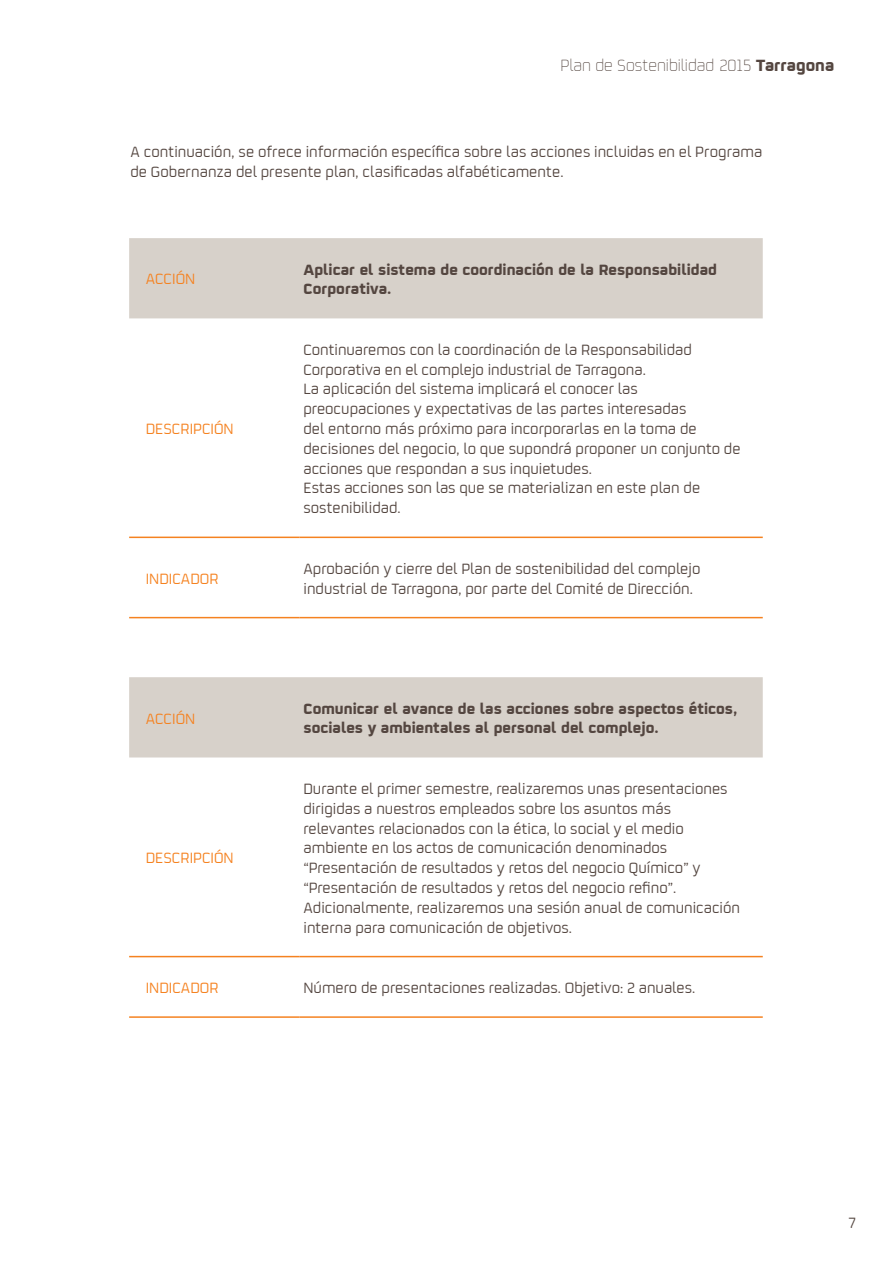
<style>
.page{position:relative;width:893px;height:1263px;background:#fff}
.page>*{position:absolute;margin:0;border:0;box-sizing:border-box;transform-origin:0 0}
.t1{font:300 18px "Repsol";color:#544640}
.t2{font:16.5px/19.8px "Repsol";color:#544640}
.t3{font:700 16.5px/19.8px "Repsol";color:#544640}
.t4{font:16.5px "Repsol";color:#f58220}
.s1{font-weight:700}
</style>
<div class="page">
<div style="left:129px;top:238px;width:634px;height:80px;background:#d7d1ca"></div>
<hr style="left:129px;top:537px;width:170px;height:1px;background:#f58220">
<hr style="left:299px;top:537px;width:464px;height:1px;background:#f58220">
<hr style="left:129px;top:617px;width:170px;height:1px;background:#f58220">
<hr style="left:299px;top:617px;width:464px;height:1px;background:#f58220">
<div style="left:129px;top:677px;width:634px;height:80px;background:#d7d1ca"></div>
<hr style="left:129px;top:956px;width:170px;height:1px;background:#f58220">
<hr style="left:299px;top:956px;width:464px;height:1px;background:#f58220">
<hr style="left:129px;top:1016px;width:170px;height:2px;background:#f58220">
<hr style="left:299px;top:1016px;width:464px;height:2px;background:#f58220">
<p class="t1" style="left:560px;top:53px;width:275px">Plan de Sostenibilidad 2015 <span class="s1">Tarragona</span></p>
<p class="t2" style="left:130px;top:141px;width:633px">A continuación, se ofrece información específica sobre las acciones incluidas en el Programa de Gobernanza del presente plan, clasificadas alfabéticamente.</p>
<p class="t4" style="left:146px;top:268px;width:51px">ACCIÓN</p>
<p class="t3" style="left:303px;top:257px;width:415px">Aplicar el sistema de coordinación de la Responsabilidad<br>Corporativa.</p>
<p class="t4" style="left:146px;top:417px;width:90px">DESCRIPCIÓN</p>
<p class="t2" style="left:303px;top:339px;width:439px">Continuaremos con la coordinación de la Responsabilidad Corporativa en el complejo industrial de Tarragona.<br>La aplicación del sistema implicará el conocer las preocupaciones y expectativas de las partes interesadas<br>del entorno más próximo para incorporarlas en la toma de decisiones del negocio, lo que supondrá proponer un conjunto de acciones que respondan a sus inquietudes.<br>Estas acciones son las que se materializan en este plan de sostenibilidad.</p>
<p class="t4" style="left:146px;top:567px;width:74px">INDICADOR</p>
<p class="t2" style="left:303px;top:557px;width:398px">Aprobación y cierre del Plan de sostenibilidad del complejo industrial de Tarragona, por parte del Comité de Dirección.</p>
<p class="t4" style="left:146px;top:707px;width:51px">ACCIÓN</p>
<p class="t3" style="left:303px;top:696px;width:435px">Comunicar el avance de las acciones sobre aspectos éticos, sociales y ambientales al personal del complejo.</p>
<p class="t4" style="left:146px;top:847px;width:90px">DESCRIPCIÓN</p>
<p class="t2" style="left:303px;top:778px;width:438px">Durante el primer semestre, realizaremos unas presentaciones dirigidas a nuestros empleados sobre los asuntos más relevantes relacionados con la ética, lo social y el medio ambiente en los actos de comunicación denominados “Presentación de resultados y retos del negocio Químico” y “Presentación de resultados y retos del negocio refino”.<br>Adicionalmente, realizaremos una sesión anual de comunicación interna para comunicación de objetivos.</p>
<p class="t4" style="left:146px;top:976px;width:74px">INDICADOR</p>
<p class="t2" style="left:303px;top:977px;width:393px">Número de presentaciones realizadas. Objetivo: 2 anuales.</p>
<p class="t2" style="left:848px;top:1211px;width:9px">7</p>
</div>
